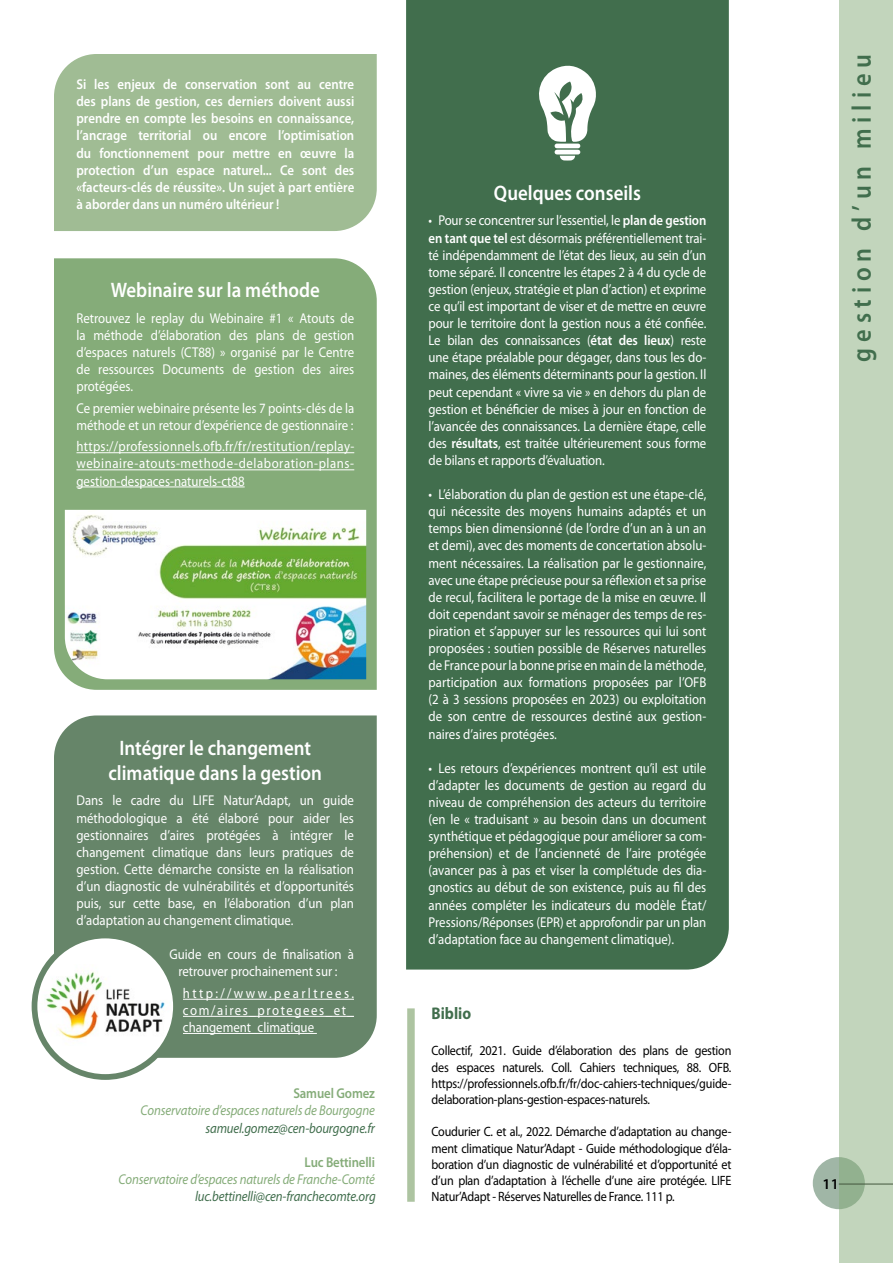
<style>
.page{position:relative;width:893px;height:1263px;background:#fff}
.page>*{position:absolute;margin:0;border:0;box-sizing:border-box;transform-origin:0 0}
.t1{font:600 27px "Myriad Pro";letter-spacing:.24em;color:#416e4d;scale:.9 1}
.t2{font:600 21px/25.2px "Myriad Pro";color:#fff;text-align:center;scale:.9 1}
.t3{font:700 16.95px "Myriad Pro";color:#416e4d;scale:.9 1}
.t4{font:600 15px "Myriad Pro";color:#000}
.t5{font:14.25px/17.1px "Myriad Pro";color:#fff;text-align:justify;scale:.9 1}
.t6{font:600 14.25px/17.1px "Myriad Pro";color:#fff;text-align:justify;scale:.9 1}
.t7{font:italic 14.25px "Myriad Pro";letter-spacing:-.01em;color:#85ac79;scale:.9 1}
.t8{font:italic 14.25px "Myriad Pro";letter-spacing:-.01em;color:#416e4d;scale:.9 1}
.t9{font:600 14.25px "Myriad Pro";letter-spacing:-.01em;color:#85ac79;scale:.9 1}
.t10{font:13.5px/16.2px "Myriad Pro";letter-spacing:-.02em;color:#000;text-align:justify;scale:.9 1}
.s1{font-weight:600}
</style>
<div class="page">
<div style="left:813px;top:1157px;width:52px;height:52px;background:#a0b6a6;border-radius:50%"></div>
<div style="left:839px;top:0;width:54px;height:1263px;background:#c2d5bc"></div>
<div style="left:407px;top:1008px;width:8px;height:194px;background:#adc4a1"></div>
<div style="left:406px;top:0;width:323px;height:969px;background:#416e4d"></div>
<div style="left:54px;top:258px;width:323px;height:432px;background:#85ac79"></div>
<div style="left:54px;top:54px;width:323px;height:177px;background:#a0bc94"></div>
<hr style="left:76px;top:452px;width:278px;height:1px;background:#fff">
<hr style="left:76px;top:469px;width:278px;height:1px;background:#fff">
<hr style="left:76px;top:487px;width:169px;height:1px;background:#fff">
<img style="left:65px;top:510px;width:301px;height:169px">
<div style="left:54px;top:715px;width:323px;height:343px;background:#668569"></div>
<hr style="left:183px;top:999px;width:171px;height:1px;background:#fff">
<hr style="left:183px;top:1016px;width:171px;height:1px;background:#fff">
<hr style="left:183px;top:1033px;width:134px;height:1px;background:#fff">
<svg style="left:535px;top:64px;width:61px;height:97px"></svg>
<div style="left:35px;top:935px;width:141px;height:142px;background:#fff;border-radius:50%"></div>
<img style="left:38px;top:964px;width:134px;height:82px">
<div style="left:32px;top:933px;width:147px;height:147px;border:6px solid #668569;border-radius:50%"></div>
<p class="t6" style="left:76px;top:75px;width:310px">Si les enjeux de conservation sont au centre des plans de gestion, ces derniers doivent aussi prendre en compte les besoins en connaissance, l’ancrage territorial ou encore l’optimisation du fonctionnement pour mettre en œuvre la protection d’un espace naturel... Ce sont des «facteurs-clés de réussite». Un sujet à part entière à aborder dans un numéro ultérieur !</p>
<h2 class="t2" style="left:111px;top:277px;width:234px">Webinaire sur la méthode</h2>
<p class="t5" style="left:76px;top:309px;width:310px">Retrouvez le replay du Webinaire #1 « Atouts de la méthode d’élaboration des plans de gestion d’espaces naturels (CT88) » organisé par le Centre de ressources Documents de gestion des aires protégées.</p>
<p class="t5" style="left:76px;top:399px;width:310px">Ce premier webinaire présente les 7 points-clés de la méthode et un retour d’expérience de gestionnaire :</p>
<p class="t5" style="left:76px;top:438px;width:310px">https://professionnels.ofb.fr/fr/restitution/replay&shy;webinaire-atouts-methode-delaboration-plans&shy;gestion-despaces-naturels-ct88</p>
<h2 class="t2" style="left:108px;top:734px;width:239px">Intégrer le changement climatique dans la gestion</h2>
<p class="t5" style="left:76px;top:792px;width:310px">Dans le cadre du LIFE Natur’Adapt, un guide méthodologique a été élaboré pour aider les gestionnaires d’aires protégées à intégrer le changement climatique dans leurs pratiques de gestion. Cette démarche consiste en la réalisation d’un diagnostic de vulnérabilités et d’opportunités puis, sur cette base, en l’élaboration d’un plan d’adaptation au changement climatique.</p>
<p class="t5" style="left:169px;top:946px;width:207px;text-align:center">Guide en cours de finalisation à retrouver prochainement sur :</p>
<p class="t5" style="left:183px;top:984px;width:192px">http://www.pearltrees. com/aires_protegees_et_ changement_climatique</p>
<p class="t9" style="left:293px;top:1084px;width:92px">Samuel Gomez</p>
<p class="t7" style="left:141px;top:1102px;width:262px">Conservatoire d’espaces naturels de Bourgogne</p>
<p class="t8" style="left:205px;top:1119px;width:190px">samuel.gomez@cen-bourgogne.fr</p>
<p class="t9" style="left:305px;top:1153px;width:80px">Luc Bettinelli</p>
<p class="t7" style="left:119px;top:1170px;width:286px">Conservatoire d’espaces naturels de Franche-Comté</p>
<p class="t8" style="left:195px;top:1187px;width:202px">luc.bettinelli@cen-franchecomte.org</p>
<h2 class="t2" style="left:494px;top:180px;width:165px">Quelques conseils</h2>
<p class="t5" style="left:429px;top:212px;width:310px">• Pour se concentrer sur l’essentiel, le <span class="s1">plan de gestion en tant que tel</span> est désormais préférentiellement trai&shy;té indépendamment de l’état des lieux, au sein d’un tome séparé. Il concentre les étapes 2 à 4 du cycle de gestion (enjeux, stratégie et plan d’action) et exprime ce qu’il est important de viser et de mettre en œuvre pour le territoire dont la gestion nous a été confiée.<br>Le bilan des connaissances (<span class="s1">état des lieux</span>) reste une étape préalable pour dégager, dans tous les do&shy;maines, des éléments déterminants pour la gestion. Il peut cependant « vivre sa vie » en dehors du plan de gestion et bénéficier de mises à jour en fonction de l’avancée des connaissances. La dernière étape, celle des <span class="s1">résultats</span>, est traitée ultérieurement sous forme de bilans et rapports d’évaluation.</p>
<p class="t5" style="left:429px;top:486px;width:310px">• L’élaboration du plan de gestion est une étape-clé, qui nécessite des moyens humains adaptés et un temps bien dimensionné (de l’ordre d’un an à un an et demi), avec des moments de concertation absolu&shy;ment nécessaires. La réalisation par le gestionnaire, avec une étape précieuse pour sa réflexion et sa prise de recul, facilitera le portage de la mise en œuvre. Il doit cependant savoir se ménager des temps de res&shy;piration et s’appuyer sur les ressources qui lui sont proposées : soutien possible de Réserves naturelles de France pour la bonne prise en main de la méthode, participation aux formations proposées par l’OFB (2 à 3 sessions proposées en 2023) ou exploitation de son centre de ressources destiné aux gestion&shy;naires d’aires protégées.</p>
<p class="t5" style="left:429px;top:759px;width:310px;text-align:left">• Les retours d’expériences montrent qu’il est utile d’adapter les documents de gestion au regard du niveau de compréhension des acteurs du territoire (en le « traduisant » au besoin dans un document synthétique et pédagogique pour améliorer sa com&shy;préhension) et de l’ancienneté de l’aire protégée (avancer pas à pas et viser la complétude des dia&shy;gnostics au début de son existence, puis au fil des années compléter les indicateurs du modèle État/ Pressions/Réponses (EPR) et approfondir par un plan d’adaptation face au changement climatique).</p>
<p class="t3" style="left:432px;top:1002px;width:45px">Biblio</p>
<p class="t10" style="left:432px;top:1042px;width:335px">Collectif, 2021. Guide d’élaboration des plans de gestion des espaces naturels. Coll. Cahiers techniques, 88. OFB. https://professionnels.ofb.fr/fr/doc-cahiers-techniques/guide&shy;delaboration-plans-gestion-espaces-naturels.</p>
<p class="t10" style="left:432px;top:1123px;width:335px">Coudurier C. et al., 2022. Démarche d’adaptation au change&shy;ment climatique Natur’Adapt - Guide méthodologique d’éla&shy;boration d’un diagnostic de vulnérabilité et d’opportunité et d’un plan d’adaptation à l’échelle d’une aire protégée. LIFE Natur’Adapt - Réserves Naturelles de France. 111 p.</p>
<h1 class="t1" style="left:844px;top:362px;width:343px;rotate:-90deg">gestion d’un milieu</h1>
<p class="t4" style="left:823px;top:1174px;width:18px">11</p>
</div>
